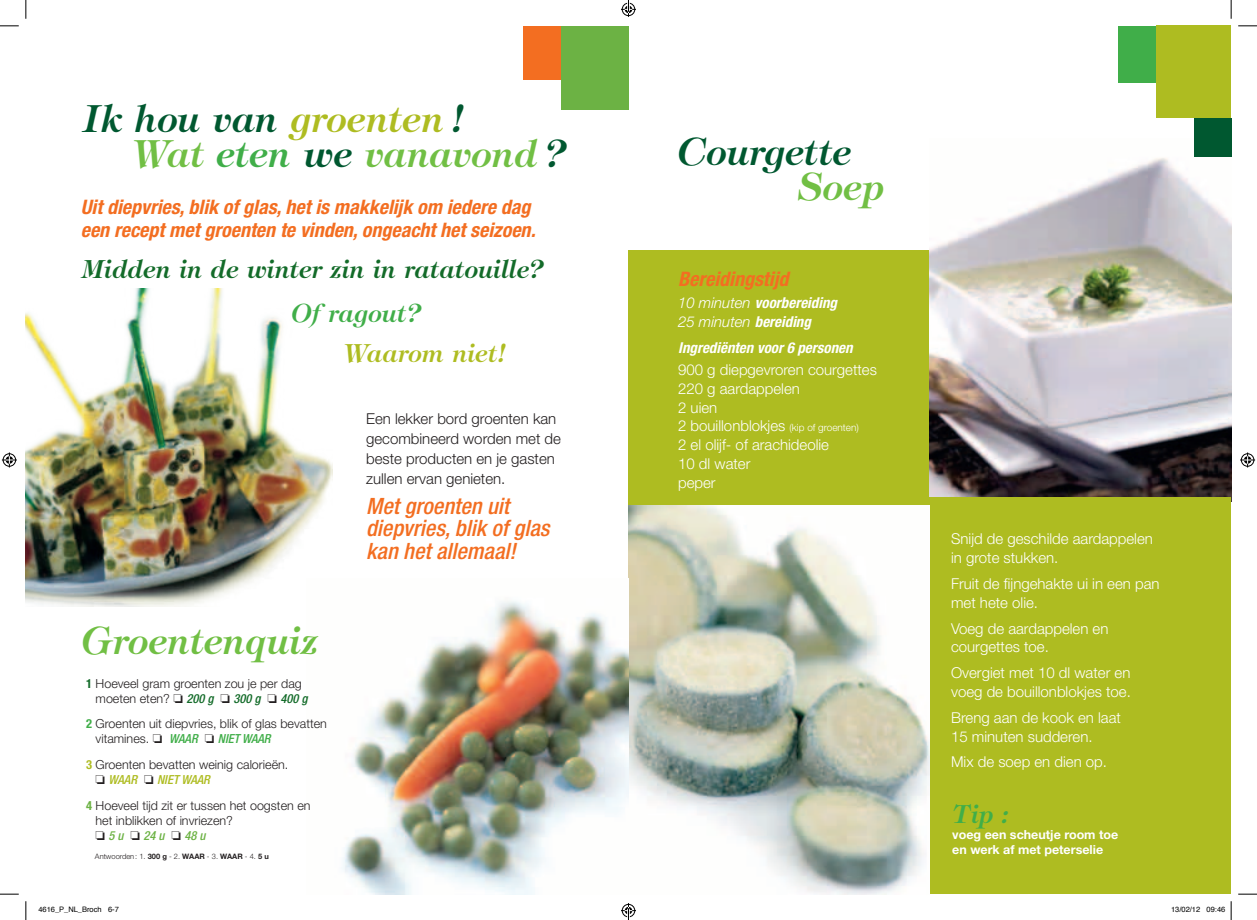
<style>
.page{position:relative;width:1257px;height:920px;background:#fff}
.page>*{position:absolute;margin:0;border:0;box-sizing:border-box;transform-origin:0 0}
.t1{font:italic 600 37.5px/35px "Tiffany Std";letter-spacing:-.01em;color:#005830}
.t2{font:italic 600 37.5px "Tiffany Std";letter-spacing:-.005em;color:#71bf44}
.t3{font:italic 600 25px "Tiffany Std";letter-spacing:-.005em;color:#136b29}
.t4{font:italic 600 25px "Tiffany Std";letter-spacing:-.015em;color:#40ae49}
.t5{font:italic 600 25px "Tiffany Std";letter-spacing:-.015em;color:#aebc21}
.t6{font:italic 500 condensed 22.5px/22.5px "Helvetica Neue";color:#f36e21}
.t7{font:italic 700 condensed 20px/22.5px "Helvetica Neue";color:#f36e21}
.t8{font:300 15px/18.8px "Helvetica Neue";color:#fff}
.t9{font:300 15px/20px "Helvetica Neue";color:#231f20}
.t10{font:italic 700 condensed 15px/18.8px "Helvetica Neue";color:#fff}
.t11{font:300 12.5px/15px "Helvetica Neue";color:#231f20}
.t12{font:700 12.5px/15px "Helvetica Neue";color:#fff}
.t13{font:300 7.5px "Helvetica Neue";color:#231f20}
.t14{font:7.5px "Helvetica";color:#000}
.s1{color:#aebc21}
.s2{color:#71bf44}
.s3{color:#40ae49}
.s4{font-weight:700;font-stretch:condensed;color:#136b29}
.s5{font-weight:500;font-style:italic;font-stretch:condensed;color:#136b29}
.s6{font-weight:700;font-stretch:condensed;color:#40ae49}
.s7{font-weight:500;font-style:italic;font-stretch:condensed;color:#40ae49}
.s8{font-weight:700;font-stretch:condensed;color:#aebc21}
.s9{font-weight:500;font-style:italic;font-stretch:condensed;color:#aebc21}
.s10{font-weight:700;font-stretch:condensed;color:#6cb244}
.s11{font-weight:500;font-style:italic;font-stretch:condensed;color:#6cb244}
.s12{font-weight:700}
.s13{font-weight:300;font-stretch:normal}
.s14{font-size:10px}
</style>
<div class="page">
<img style="left:628px;top:504px;width:302px;height:390px">
<img style="left:342px;top:601px;width:286px;height:293px">
<img style="left:26px;top:289px;width:306px;height:317px">
<div style="left:523px;top:26px;width:38px;height:54px;background:#f36e21"></div>
<div style="left:561px;top:26px;width:67px;height:83px;background:#6cb244"></div>
<div style="left:628px;top:250px;width:603px;height:252px;background:#aebc21"></div>
<div style="left:930px;top:502px;width:301px;height:392px;background:#aebc21"></div>
<img style="left:929px;top:158px;width:302px;height:339px">
<div style="left:628px;top:497px;width:603px;height:7px;background:#aebc21"></div>
<div style="left:1117px;top:26px;width:39px;height:57px;background:#40ae49"></div>
<div style="left:1193px;top:118px;width:38px;height:39px;background:#005830"></div>
<div style="left:1156px;top:26px;width:75px;height:92px;background:#aebc21"></div>
<svg style="left:0;top:25px;width:19px;height:2px"></svg>
<svg style="left:1238px;top:25px;width:18px;height:2px"></svg>
<svg style="left:0;top:893px;width:19px;height:2px"></svg>
<svg style="left:1238px;top:893px;width:18px;height:2px"></svg>
<svg style="left:25px;top:0;width:2px;height:19px"></svg>
<svg style="left:25px;top:901px;width:2px;height:19px"></svg>
<svg style="left:1230px;top:0;width:1px;height:19px"></svg>
<svg style="left:2px;top:452px;width:15px;height:15px"></svg>
<svg style="left:1240px;top:452px;width:15px;height:15px"></svg>
<svg style="left:1230px;top:901px;width:1px;height:19px"></svg>
<svg style="left:621px;top:0;width:15px;height:17px"></svg>
<svg style="left:621px;top:903px;width:15px;height:17px"></svg>
<h1 class="t1" style="left:131px;top:102px;width:439px;text-indent:-48px">Ik hou van <span class="s1">groenten</span>!<br><span class="s2">Wat</span> <span class="s3">eten</span> we <span class="s2">vanavond</span>?</h1>
<h3 class="t7" style="left:81px;top:196px;width:456px">Uit diepvries, blik of glas, het is makkelijk om iedere dag een recept met groenten te vinden, ongeacht het seizoen.</h3>
<h2 class="t3" style="left:81px;top:255px;width:465px">Midden in de winter zin in ratatouille?</h2>
<h2 class="t4" style="left:291px;top:298px;width:133px">Of ragout?</h2>
<h2 class="t5" style="left:342px;top:338px;width:166px">Waarom niet!</h2>
<h1 class="t2" style="left:81px;top:618px;width:238px">Groentenquiz</h1>
<p class="t11" style="left:96px;top:675px;width:213px;text-indent:-9px"><span class="s4">1</span> Hoeveel gram groenten zou je per dag moeten eten? ❏ <span class="s5">200 g</span> ❏ <span class="s5">300 g</span> ❏ <span class="s5">400 g</span></p>
<p class="t11" style="left:96px;top:716px;width:233px;text-indent:-9px"><span class="s6">2</span> Groenten uit diepvries, blik of glas bevatten vitamines. ❏ <span class="s7">WAAR</span> ❏ <span class="s7">NIET WAAR</span></p>
<p class="t11" style="left:96px;top:757px;width:194px;text-indent:-9px"><span class="s8">3</span> Groenten bevatten weinig calorieën. ❏ <span class="s9">WAAR</span> ❏ <span class="s9">NIET WAAR</span></p>
<p class="t11" style="left:96px;top:797px;width:216px;text-indent:-9px"><span class="s10">4</span> Hoeveel tijd zit er tussen het oogsten en het inblikken of invriezen?<br>❏<span class="s11">5 u</span> ❏<span class="s11">24 u</span> ❏<span class="s11">48 u</span></p>
<p class="t13" style="left:95px;top:851px;width:175px">Antwoorden: 1. <span class="s12">300 g</span> - 2. <span class="s12">WAAR</span> - 3. <span class="s12">WAAR</span> - 4. <span class="s12">5 u</span></p>
<p class="t9" style="left:366px;top:408px;width:196px">Een lekker bord groenten kan gecombineerd worden met de beste producten en je gasten zullen ervan genieten.</p>
<h3 class="t6" style="left:366px;top:494px;width:185px">Met groenten uit diepvries, blik of glas kan het allemaal!</h3>
<h1 class="t1" style="left:677px;top:135px;width:176px">Courgette</h1>
<h1 class="t2" style="left:797px;top:164px;width:89px">Soep</h1>
<h3 class="t7" style="left:678px;top:267px;width:112px">Bereidingstijd</h3>
<p class="t10" style="left:678px;top:293px;width:160px"><span class="s13">10 minuten</span> voorbereiding<br><span class="s13">25 minuten</span> bereiding</p>
<p class="t10" style="left:678px;top:338px;width:176px">Ingrediënten voor 6 personen</p>
<p class="t8" style="left:678px;top:360px;width:200px">900 g diepgevroren courgettes<br>220 g aardappelen<br>2 uien<br>2 bouillonblokjes <span class="s14">(kip of groenten)<br></span>2 el olijf- of arachideolie<br>10 dl water<br>peper</p>
<p class="t8" style="left:951px;top:529px;width:203px">Snijd de geschilde aardappelen in grote stukken.</p>
<p class="t8" style="left:951px;top:574px;width:210px">Fruit de fijngehakte ui in een pan met hete olie.</p>
<p class="t8" style="left:951px;top:618px;width:159px">Voeg de aardappelen en courgettes toe.</p>
<p class="t8" style="left:951px;top:663px;width:181px">Overgiet met 10 dl water en voeg de bouillonblokjes toe.</p>
<p class="t8" style="left:951px;top:708px;width:171px">Breng aan de kook en laat<br>15 minuten sudderen.</p>
<p class="t8" style="left:951px;top:752px;width:157px">Mix de soep en dien op.</p>
<h2 class="t4" style="left:952px;top:798px;width:59px">Tip :</h2>
<p class="t12" style="left:952px;top:826px;width:167px">voeg een scheutje room toe en werk af met peterselie</p>
<p class="t14" style="left:38px;top:904px;width:82px">4616_P_NL_Broch 6-7</p>
<p class="t14" style="left:1171px;top:904px;width:56px">13/02/12 09:46</p>
</div>
